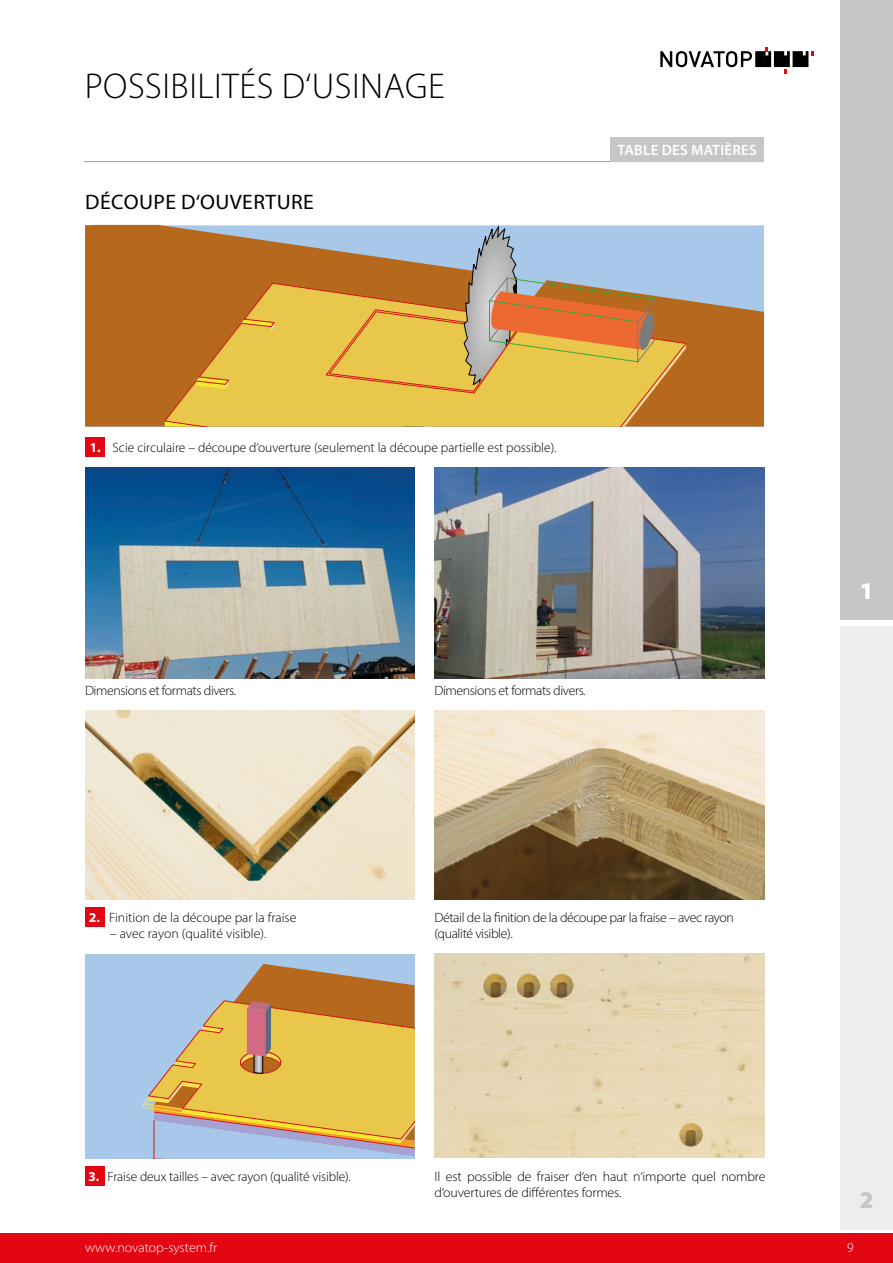
<style>
.page{position:relative;width:893px;height:1263px;background:#fff}
.page>*{position:absolute;margin:0;border:0;box-sizing:border-box;transform-origin:0 0}
.t1{font:300 36px "Myriad Pro";letter-spacing:.015em;color:#000}
.t2{font:900 24px "Myriad Pro";color:#fff}
.t3{font:900 24px "Myriad Pro";color:#c6c6c6}
.t4{font:21px "Myriad Pro";letter-spacing:.02em;color:#000}
.t5{font:600 15px "Myriad Pro";letter-spacing:.015em;color:#fff}
.t6{font:300 13.5px/16.2px "Myriad Pro";letter-spacing:-.01em;color:#000}
.t7{font:300 13.5px/16.2px "Myriad Pro";letter-spacing:-.03em;color:#000}
.t8{font:300 13.5px "Myriad Pro";color:#fff}
.s1{font-weight:700;color:#fff}
</style>
<div class="page">
<hr style="left:84px;top:161px;width:680px;height:1px;background:#9d9d9c">
<div style="left:0;top:1233px;width:893px;height:30px;background:#e30613"></div>
<svg style="left:660px;top:47px;width:154px;height:26px"></svg>
<div style="left:85px;top:226px;width:679px;height:200px;background:#a8c8ea"></div>
<div style="left:687px;top:300px;width:77px;height:126px;background:#b6681c"></div>
<svg style="left:85px;top:225px;width:432px;height:201px;background:#b5702d"></svg>
<svg style="left:163px;top:282px;width:524px;height:144px;background:#d7a339"></svg>
<svg style="left:325px;top:226px;width:361px;height:200px"></svg>
<div style="left:85px;top:438px;width:19px;height:19px;background:#e30613"></div>
<img style="left:85px;top:468px;width:330px;height:210px">
<div style="left:85px;top:907px;width:19px;height:20px;background:#e30613"></div>
<img style="left:85px;top:711px;width:330px;height:188px">
<img style="left:434px;top:711px;width:330px;height:188px">
<div style="left:85px;top:954px;width:330px;height:204px;background:#a8c8ea"></div>
<svg style="left:235px;top:964px;width:180px;height:36px;fill:#b6681c"></svg>
<svg style="left:143px;top:1000px;width:272px;height:158px"></svg>
<img style="left:434px;top:954px;width:330px;height:204px">
<div style="left:85px;top:1166px;width:19px;height:20px;background:#e30613"></div>
<img style="left:434px;top:468px;width:330px;height:210px">
<div style="left:840px;top:626px;width:53px;height:603px;background:#ededed"></div>
<div style="left:840px;top:0;width:53px;height:620px;background:#c6c6c6"></div>
<div style="left:610px;top:137px;width:154px;height:24px;background:#c6c6c6"></div>
<h1 class="t1" style="left:85px;top:65px;width:362px">POSSIBILITÉS D‘USINAGE</h1>
<h3 class="t4" style="left:85px;top:189px;width:230px">DÉCOUPE D‘OUVERTURE</h3>
<p class="t5" style="left:617px;top:140px;width:141px">TABLE DES MATIÈRES</p>
<p class="t6" style="left:90px;top:439px;width:468px"><span class="s1">1.</span> Scie circulaire – découpe d‘ouverture (seulement la découpe partielle est possible).</p>
<p class="t7" style="left:85px;top:682px;width:153px">Dimensions et formats divers.</p>
<p class="t7" style="left:434px;top:682px;width:153px">Dimensions et formats divers.</p>
<p class="t6" style="left:89px;top:909px;width:209px"><span class="s1">2.</span> Finition de la découpe par la fraise</p>
<p class="t6" style="left:110px;top:925px;width:158px">– avec rayon (qualité visible).</p>
<p class="t7" style="left:434px;top:909px;width:301px">Détail de la finition de la découpe par la fraise – avec rayon (qualité visible).</p>
<p class="t6" style="left:88px;top:1168px;width:264px"><span class="s1">3.</span> Fraise deux tailles – avec rayon (qualité visible).</p>
<p class="t6" style="left:434px;top:1168px;width:332px">Il est possible de fraiser d‘en haut n‘importe quel nombre d‘ouvertures de différentes formes.</p>
<h2 class="t2" style="left:860px;top:574px;width:15px">1</h2>
<h2 class="t3" style="left:860px;top:1184px;width:15px">2</h2>
<p class="t8" style="left:85px;top:1239px;width:134px">www.novatop-system.fr</p>
<p class="t8" style="left:847px;top:1239px;width:8px">9</p>
</div>
